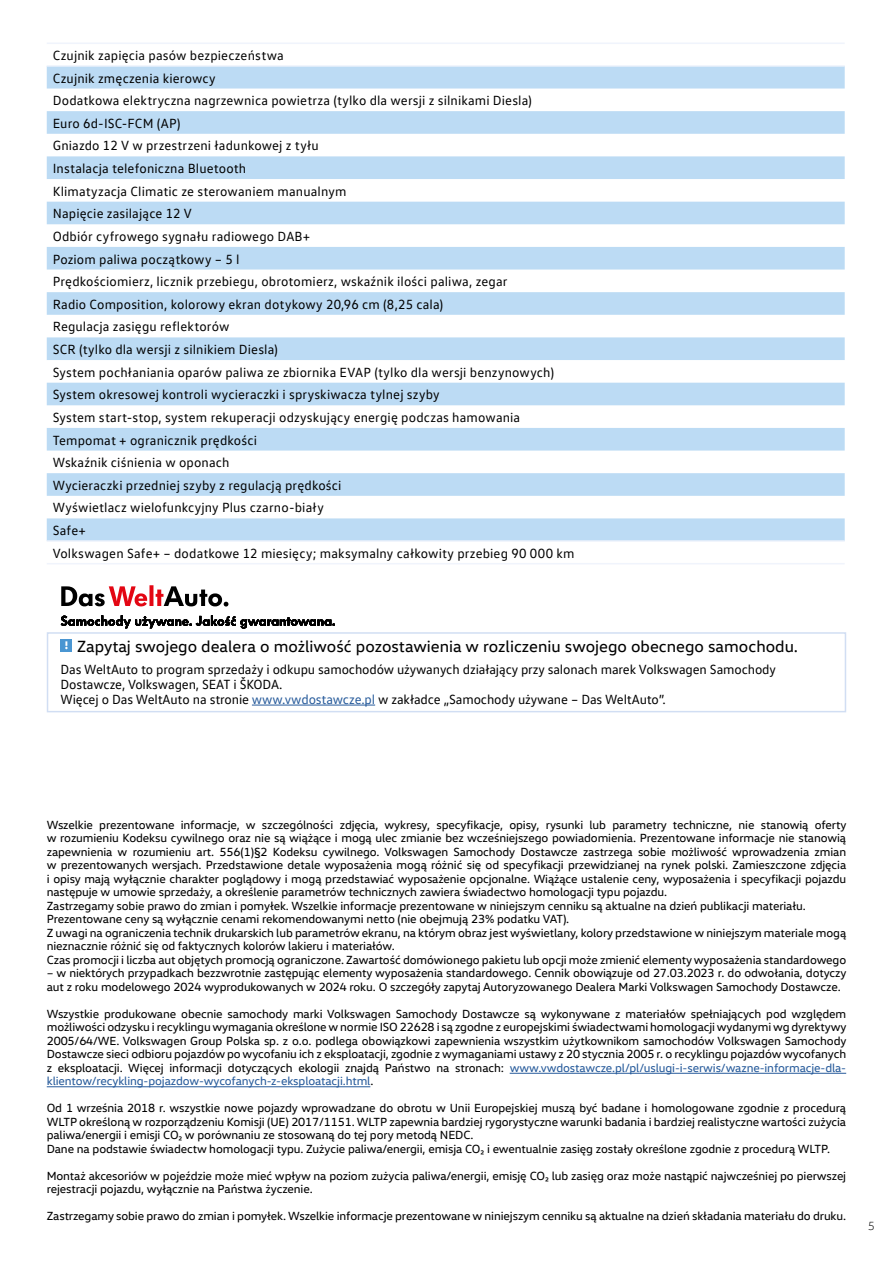
<style>
.page{position:relative;width:893px;height:1263px;background:#fff}
.page>*{position:absolute;margin:0;border:0;box-sizing:border-box;transform-origin:0 0}
.t1{font:16.5px "VW Head";color:#000}
.t2{font:13.5px/22.6px "VW Text";letter-spacing:.005em;color:#000}
.t3{font:12px/13.5px "VW Head";letter-spacing:-.01em;color:#000}
.t4{font:300 12px "VW Head";color:#000}
.s1{color:#275b9b}
</style>
<div class="page">
<div style="left:47px;top:632px;width:799px;height:80px;border:2px solid #d1def3"></div>
<hr style="left:252px;top:705px;width:123px;height:1px;background:#275b9b">
<div style="left:61px;top:639px;width:11px;height:13px;background:#4a96d2"></div>
<svg style="left:65px;top:641px;width:3px;height:8px"></svg>
<svg style="left:61px;top:585px;width:167px;height:21px"></svg>
<svg style="left:61px;top:615px;width:274px;height:13px"></svg>
<hr style="left:510px;top:1073px;width:336px;height:1px;background:#275b9b">
<hr style="left:47px;top:1086px;width:323px;height:1px;background:#275b9b">
<svg style="left:47px;top:67px;width:798px;height:473px;fill:#bcdbf4"></svg>
<hr style="left:47px;top:43px;width:798px;height:1px;background:#f0f4fc">
<hr style="left:47px;top:65px;width:798px;height:2px;background:#f0f4fc">
<hr style="left:47px;top:540px;width:798px;height:2px;background:#f0f4fc">
<hr style="left:47px;top:563px;width:798px;height:1px;background:#f0f4fc">
<p class="t2" style="left:53px;top:44px;width:523px">Czujnik zapięcia pasów bezpieczeństwa<br>Czujnik zmęczenia kierowcy<br>Dodatkowa elektryczna nagrzewnica powietrza (tylko dla wersji z silnikami Diesla)<br>Euro 6d-ISC-FCM (AP)<br>Gniazdo 12 V w przestrzeni ładunkowej z tyłu<br>Instalacja telefoniczna Bluetooth<br>Klimatyzacja Climatic ze sterowaniem manualnym<br>Napięcie zasilające 12 V<br>Odbiór cyfrowego sygnału radiowego DAB+<br>Poziom paliwa początkowy – 5 l<br>Prędkościomierz, licznik przebiegu, obrotomierz, wskaźnik ilości paliwa, zegar<br>Radio Composition, kolorowy ekran dotykowy 20,96 cm (8,25 cala)<br>Regulacja zasięgu reflektorów<br>SCR (tylko dla wersji z silnikiem Diesla)<br>System pochłaniania oparów paliwa ze zbiornika EVAP (tylko dla wersji benzynowych)<br>System okresowej kontroli wycieraczki i spryskiwacza tylnej szyby<br>System start-stop, system rekuperacji odzyskujący energię podczas hamowania Tempomat + ogranicznik prędkości<br>Wskaźnik ciśnienia w oponach<br>Wycieraczki przedniej szyby z regulacją prędkości<br>Wyświetlacz wielofunkcyjny Plus czarno-biały<br>Safe+<br>Volkswagen Safe+ – dodatkowe 12 miesięcy; maksymalny całkowity przebieg 90 000 km</p>
<h1 class="t1" style="left:77px;top:636px;width:723px">Zapytaj swojego dealera o możliwość pozostawienia w rozliczeniu swojego obecnego samochodu.</h1>
<p class="t2" style="left:61px;top:661px;width:717px;line-height:15px">Das WeltAuto to program sprzedaży i odkupu samochodów używanych działający przy salonach marek Volkswagen Samochody<br>Dostawcze, Volkswagen, SEAT i ŠKODA.<br>Więcej o Das WeltAuto na stronie <span class="s1">www.vwdostawcze.pl</span> w zakładce „Samochody używane – Das WeltAuto”.</p>
<p class="t3" style="left:47px;top:818px;width:801px">Wszelkie prezentowane informacje, w szczególności zdjęcia, wykresy, specyfikacje, opisy, rysunki lub parametry techniczne, nie stanowią oferty w rozumieniu Kodeksu cywilnego oraz nie są wiążące i mogą ulec zmianie bez wcześniejszego powiadomienia. Prezentowane informacje nie stanowią zapewnienia w rozumieniu art. 556(1)§2 Kodeksu cywilnego. Volkswagen Samochody Dostawcze zastrzega sobie możliwość wprowadzenia zmian w prezentowanych wersjach. Przedstawione detale wyposażenia mogą różnić się od specyfikacji przewidzianej na rynek polski. Zamieszczone zdjęcia i opisy mają wyłącznie charakter poglądowy i mogą przedstawiać wyposażenie opcjonalne. Wiążące ustalenie ceny, wyposażenia i specyfikacji pojazdu następuje w umowie sprzedaży, a określenie parametrów technicznych zawiera świadectwo homologacji typu pojazdu.<br>Zastrzegamy sobie prawo do zmian i pomyłek. Wszelkie informacje prezentowane w niniejszym cenniku są aktualne na dzień publikacji materiału.<br>Prezentowane ceny są wyłącznie cenami rekomendowanymi netto (nie obejmują 23% podatku VAT).<br>Z uwagi na ograniczenia technik drukarskich lub parametrów ekranu, na którym obraz jest wyświetlany, kolory przedstawione w niniejszym materiale mogą nieznacznie różnić się od faktycznych kolorów lakieru i materiałów.<br>Czas promocji i liczba aut objętych promocją ograniczone. Zawartość domówionego pakietu lub opcji może zmienić elementy wyposażenia standardowego</p>
<p class="t3" style="left:47px;top:966px;width:801px">– w niektórych przypadkach bezzwrotnie zastępując elementy wyposażenia standardowego. Cennik obowiązuje od 27.03.2023 r. do odwołania, dotyczy aut z roku modelowego 2024 wyprodukowanych w 2024 roku. O szczegóły zapytaj Autoryzowanego Dealera Marki Volkswagen Samochody Dostawcze.</p>
<p class="t3" style="left:47px;top:1007px;width:801px;text-align:justify">Wszystkie produkowane obecnie samochody marki Volkswagen Samochody Dostawcze są wykonywane z materiałów spełniających pod względem możliwości odzysku i recyklingu wymagania określone w normie ISO 22628 i są zgodne z europejskimi świadectwami homologacji wydanymi wg dyrektywy 2005/64/WE. Volkswagen Group Polska sp. z o.o. podlega obowiązkowi zapewnienia wszystkim użytkownikom samochodów Volkswagen Samochody Dostawcze sieci odbioru pojazdów po wycofaniu ich z eksploatacji, zgodnie z wymaganiami ustawy z 20 stycznia 2005 r. o recyklingu pojazdów wycofanych z eksploatacji. Więcej informacji dotyczących ekologii znajdą Państwo na stronach: <span class="s1">www.vwdostawcze.pl/pl/uslugi-i-serwis/wazne-informacje-dla&shy;klientow/recykling-pojazdow-wycofanych-z-eksploatacji.html</span>.</p>
<p class="t3" style="left:47px;top:1101px;width:801px">Od 1 września 2018 r. wszystkie nowe pojazdy wprowadzane do obrotu w Unii Europejskiej muszą być badane i homologowane zgodnie z procedurą WLTP określoną w rozporządzeniu Komisji (UE) 2017/1151. WLTP zapewnia bardziej rygorystyczne warunki badania i bardziej realistyczne wartości zużycia paliwa/energii i emisji CO₂ w porównaniu ze stosowaną do tej pory metodą NEDC.<br>Dane na podstawie świadectw homologacji typu. Zużycie paliwa/energii, emisja CO₂ i ewentualnie zasięg zostały określone zgodnie z procedurą WLTP.</p>
<p class="t3" style="left:47px;top:1169px;width:801px">Montaż akcesoriów w pojeździe może mieć wpływ na poziom zużycia paliwa/energii, emisję CO₂ lub zasięg oraz może nastąpić najwcześniej po pierwszej rejestracji pojazdu, wyłącznie na Państwa życzenie.</p>
<p class="t3" style="left:47px;top:1209px;width:801px">Zastrzegamy sobie prawo do zmian i pomyłek. Wszelkie informacje prezentowane w niniejszym cenniku są aktualne na dzień składania materiału do druku.</p>
<p class="t4" style="left:868px;top:1219px;width:9px">5</p>
</div>
